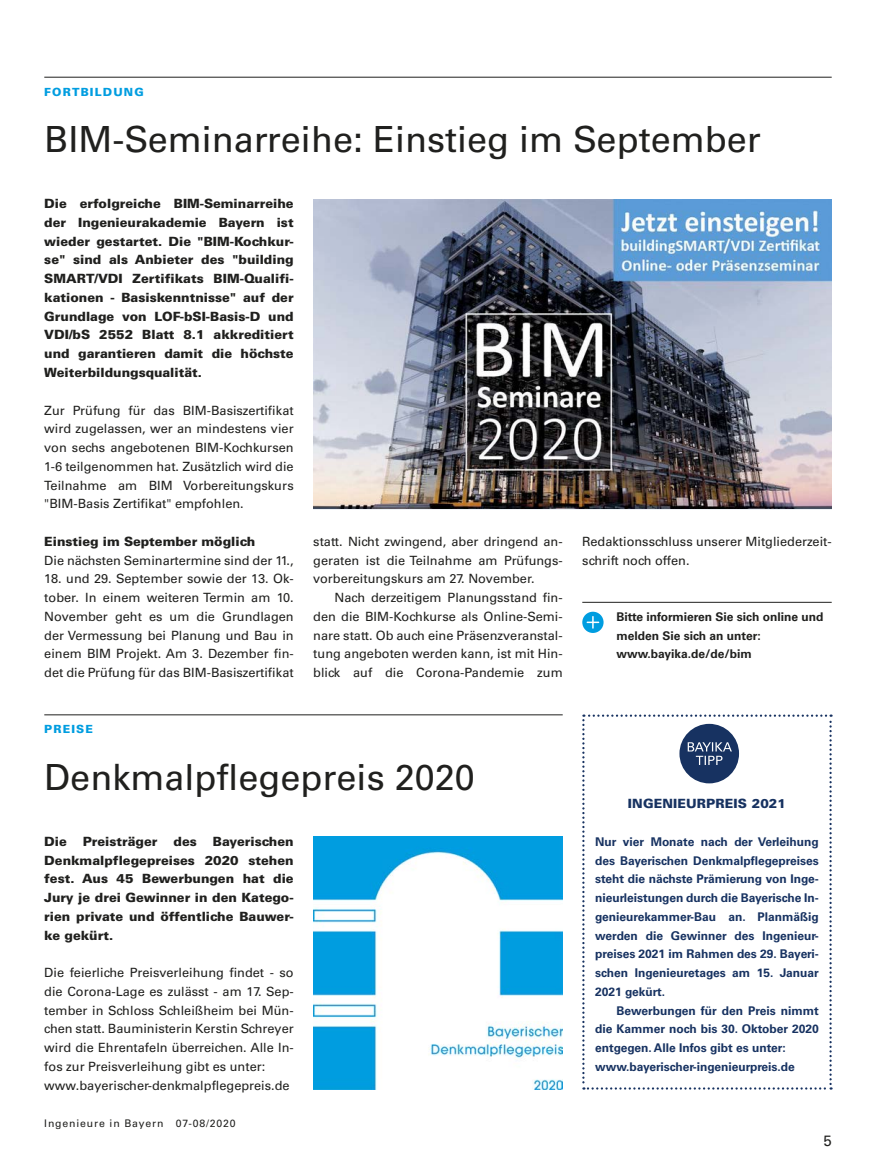
<style>
.page{position:relative;width:876px;height:1172px;background:#fff}
.page>*{position:absolute;margin:0;border:0;box-sizing:border-box;transform-origin:0 0}
.t1{font:36px "Univers LT Std";color:#20201e}
.t2{font:15px "Univers LT Std";color:#20201e}
.t3{font:12.75px/18.8px "Univers LT Std";color:#20201e;text-align:justify}
.t4{font:900 12.75px/18.8px "Univers LT Std";color:#20201e;text-align:justify}
.t5{font:900 12.75px "Univers LT Std";letter-spacing:.01em;color:#173261}
.t6{font:700 12px/18.8px "Univers LT Std";color:#173261;text-align:justify}
.t7{font:700 12px/18.8px "Univers LT Std";color:#20201e}
.t8{font:900 11.25px "Univers LT Std";letter-spacing:.1em;color:#009de0}
.t9{font:10.5px "Univers LT Std";letter-spacing:.08em;color:#20201e}
</style>
<div class="page">
<hr style="left:44px;top:77px;width:787px;height:1px;background:#20201e">
<hr style="left:44px;top:714px;width:518px;height:1px;background:#20201e">
<hr style="left:582px;top:602px;width:249px;height:1px;background:#20201e">
<img style="left:313px;top:837px;width:249px;height:252px">
<img style="left:313px;top:200px;width:518px;height:309px">
<svg style="left:582px;top:714px;width:249px;height:375px"></svg>
<svg style="left:582px;top:612px;width:21px;height:21px"></svg>
<p class="t8" style="left:44px;top:85px;width:101px">FORTBILDUNG</p>
<h1 class="t1" style="left:44px;top:118px;width:717px">BIM-Seminarreihe: Einstieg im September</h1>
<p class="t4" style="left:44px;top:194px;width:251px">Die erfolgreiche BIM-Seminarreihe der Ingenieurakademie Bayern ist wieder gestartet. Die "BIM-Kochkur&shy;se" sind als Anbieter des "building SMART/VDI Zertifikats BIM-Qualifi&shy;kationen - Basiskenntnisse" auf der Grundlage von LOF-bSI-Basis-D und VDI/bS 2552 Blatt 8.1 akkreditiert und garantieren damit die höchste Weiterbildungsqualität.</p>
<p class="t3" style="left:44px;top:401px;width:251px">Zur Prüfung für das BIM-Basiszertifikat wird zugelassen, wer an mindestens vier von sechs angebotenen BIM-Kochkursen 1-6 teilgenommen hat. Zusätzlich wird die Teilnahme am BIM Vorbereitungskurs "BIM-Basis Zertifikat" empfohlen.</p>
<p class="t4" style="left:44px;top:532px;width:212px">Einstieg im September möglich</p>
<p class="t3" style="left:44px;top:551px;width:251px">Die nächsten Seminartermine sind der 11.,</p>
<p class="t3" style="left:44px;top:569px;width:251px">18. und 29. September sowie der 13. Ok&shy;tober. In einem weiteren Termin am 10.<br>November geht es um die Grundlagen der Vermessung bei Planung und Bau in einem BIM Projekt. Am 3. Dezember fin&shy;det die Prüfung für das BIM-Basiszertifikat</p>
<p class="t8" style="left:44px;top:722px;width:50px">PREISE</p>
<p class="t3" style="left:313px;top:532px;width:251px">statt. Nicht zwingend, aber dringend an&shy;geraten ist die Teilnahme am Prüfungs&shy;vorbereitungskurs am 27. November.</p>
<p class="t3" style="left:313px;top:588px;width:251px;text-indent:21px">Nach derzeitigem Planungsstand fin&shy;den die BIM-Kochkurse als Online-Semi&shy;nare statt. Ob auch eine Präsenzveranstal&shy;tung angeboten werden kann, ist mit Hin&shy;blick auf die Corona-Pandemie zum</p>
<h1 class="t1" style="left:44px;top:755px;width:432px">Denkmalpflegepreis 2020</h1>
<p class="t4" style="left:44px;top:832px;width:24px">Die</p>
<p class="t4" style="left:83px;top:832px;width:76px">Preisträger</p>
<p class="t4" style="left:173px;top:832px;width:25px">des</p>
<p class="t4" style="left:44px;top:832px;width:251px;text-indent:168px">Bayerischen Denkmalpflegepreises 2020 stehen fest. Aus 45 Bewerbungen hat die Jury je drei Gewinner in den Katego&shy;rien private und öffentliche Bauwer&shy;ke gekürt.</p>
<p class="t3" style="left:44px;top:963px;width:251px;text-align:left">Die feierliche Preisverleihung findet - so die Corona-Lage es zulässt - am 17. Sep&shy;tember in Schloss Schleißheim bei Mün&shy;chen statt. Bauministerin Kerstin Schreyer wird die Ehrentafeln überreichen. Alle In&shy;fos zur Preisverleihung gibt es unter: www.bayerischer-denkmalpflegepreis.de</p>
<p class="t9" style="left:44px;top:1117px;width:193px">Ingenieure in Bayern 07-08/2020</p>
<p class="t3" style="left:582px;top:532px;width:251px">Redaktionsschluss unserer Mitgliederzeit&shy;schrift noch offen.</p>
<p class="t7" style="left:616px;top:607px;width:208px">Bitte informieren Sie sich online und melden Sie sich an unter: www.bayika.de/de/bim</p>
<p class="t5" style="left:627px;top:796px;width:160px">INGENIEURPREIS 2021</p>
<p class="t6" style="left:595px;top:832px;width:225px">Nur vier Monate nach der Verleihung des Bayerischen Denkmalpflegepreises steht die nächste Prämierung von Inge&shy;nieurleistungen durch die Bayerische In&shy;genieurekammer-Bau an. Planmäßig werden die Gewinner des Ingenieur&shy;preises 2021 im Rahmen des 29. Bayeri&shy;schen Ingenieuretages am 15. Januar 2021 gekürt.</p>
<p class="t6" style="left:595px;top:1001px;width:225px;text-align:left;text-indent:21px">Bewerbungen für den Preis nimmt die Kammer noch bis 30. Oktober 2020 entgegen. Alle Infos gibt es unter: www.bayerischer-ingenieurpreis.de</p>
<p class="t2" style="left:823px;top:1131px;width:10px">5</p>
</div>
